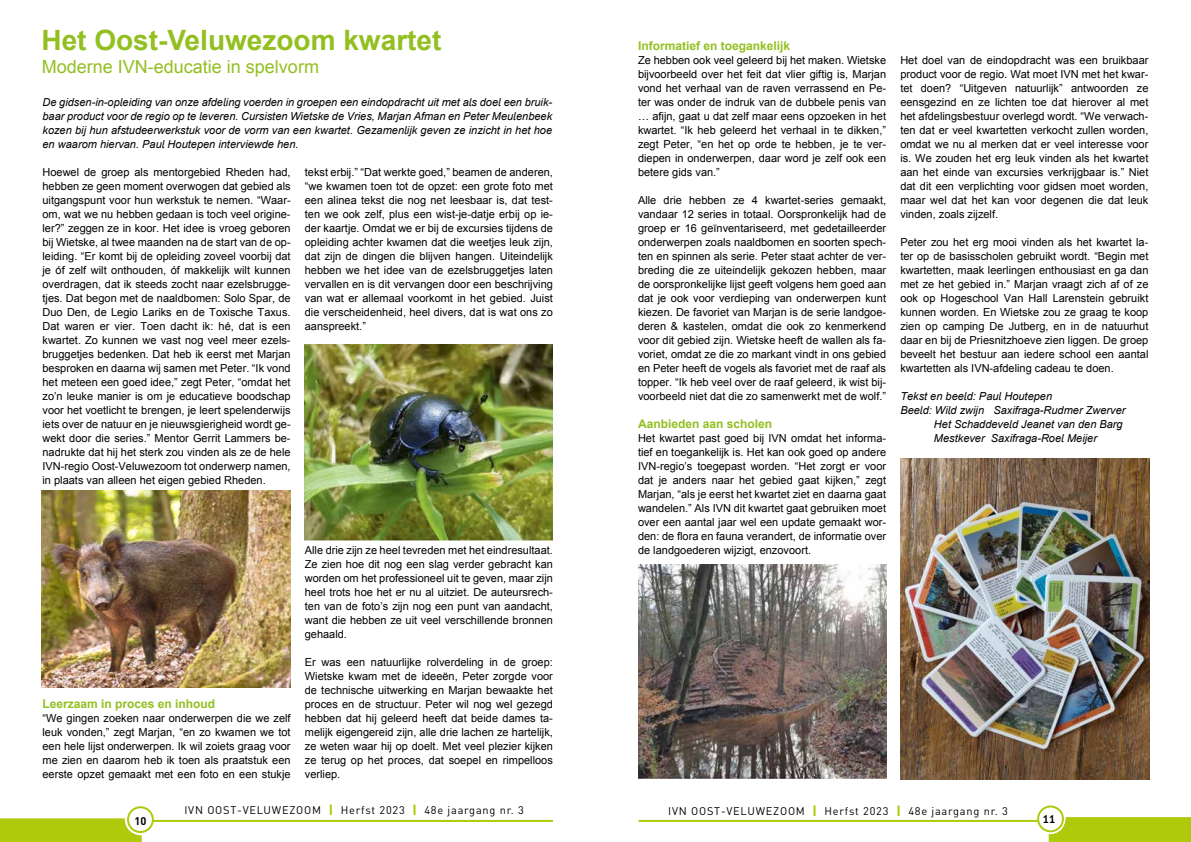
<style>
.page{position:relative;width:1191px;height:842px;background:#fff}
.page>*{position:absolute;margin:0;border:0;box-sizing:border-box;transform-origin:0 0}
.t1{font:700 28px "Arial";color:#92c020}
.t2{font:18px "Arial";color:#92c020}
.t3{font:700 12px "Arial";color:#92c020}
.t4{font:11px/14px "Arial";color:#000;text-align:justify}
.t5{font:italic 11px/14px "Arial";color:#000;text-align:justify}
.t6{font:11px "DIN";letter-spacing:.07em;color:#000}
.t7{font:700 11px "DIN Pro";color:#000}
.t8{font:700 11px "PT Sans";color:#000}
.s1{font-weight:900;font-size:12px;color:#afca0b}
</style>
<div class="page">
<div style="left:0;top:818px;width:142px;height:24px;background:#afca0b"></div>
<hr style="left:130px;top:820px;width:423px;height:2px;background:#afca0b">
<div style="left:128px;top:807px;width:25px;height:25px;background:#fff;border-radius:50%"></div>
<div style="left:127px;top:806px;width:27px;height:27px;border:2px solid #afca0b;border-radius:50%"></div>
<hr style="left:638px;top:820px;width:418px;height:2px;background:#afca0b">
<div style="left:1048px;top:817px;width:143px;height:25px;background:#afca0b"></div>
<div style="left:1038px;top:806px;width:25px;height:25px;background:#fff;border-radius:50%"></div>
<div style="left:1037px;top:805px;width:27px;height:27px;border:2px solid #afca0b;border-radius:50%"></div>
<img style="left:900px;top:459px;width:249px;height:320px">
<img style="left:42px;top:490px;width:249px;height:198px">
<img style="left:305px;top:344px;width:247px;height:196px">
<img style="left:639px;top:565px;width:247px;height:213px">
<h1 class="t1" style="left:41px;top:22px;width:401px">Het Oost-Veluwezoom kwartet</h1>
<h2 class="t2" style="left:42px;top:55px;width:279px">Moderne IVN-educatie in spelvorm</h2>
<p class="t5" style="left:43px;top:95px;width:511px">De gidsen-in-opleiding van onze afdeling voerden in groepen een eindopdracht uit met als doel een bruik&shy;baar product voor de regio op te leveren. Cursisten Wietske de Vries, Marjan Afman en Peter Meulenbeek kozen bij hun afstudeerwerkstuk voor de vorm van een kwartet. Gezamenlijk geven ze inzicht in het hoe en waarom hiervan. Paul Houtepen interviewde hen.</p>
<p class="t4" style="left:43px;top:165px;width:250px">Hoewel de groep als mentorgebied Rheden had, hebben ze geen moment overwogen dat gebied als uitgangspunt voor hun werkstuk te nemen. “Waar&shy;om, wat we nu hebben gedaan is toch veel origine&shy;ler?” zeggen ze in koor. Het idee is vroeg geboren bij Wietske, al twee maanden na de start van de op&shy;leiding. “Er komt bij de opleiding zoveel voorbij dat je óf zelf wilt onthouden, óf makkelijk wilt kunnen overdragen, dat ik steeds zocht naar ezelsbrugge&shy;tjes. Dat begon met de naaldbomen: Solo Spar, de Duo Den, de Legio Lariks en de Toxische Taxus.<br>Dat waren er vier. Toen dacht ik: hé, dat is een kwartet. Zo kunnen we vast nog veel meer ezels&shy;bruggetjes bedenken. Dat heb ik eerst met Marjan besproken en daarna wij samen met Peter. “Ik vond het meteen een goed idee,” zegt Peter, “omdat het zo’n leuke manier is om je educatieve boodschap voor het voetlicht te brengen, je leert spelenderwijs iets over de natuur en je nieuwsgierigheid wordt ge&shy;wekt door die series.” Mentor Gerrit Lammers be&shy;nadrukte dat hij het sterk zou vinden als ze de hele IVN-regio Oost-Veluwezoom tot onderwerp namen, in plaats van alleen het eigen gebied Rheden.</p>
<p class="t4" style="left:305px;top:165px;width:250px">tekst erbij.” “Dat werkte goed,” beamen de anderen, “we kwamen toen tot de opzet: een grote foto met een alinea tekst die nog net leesbaar is, dat test&shy;ten we ook zelf, plus een wist-je-datje erbij op ie&shy;der kaartje. Omdat we er bij de excursies tijdens de opleiding achter kwamen dat die weetjes leuk zijn, dat zijn de dingen die blijven hangen. Uiteindelijk hebben we het idee van de ezelsbruggetjes laten vervallen en is dit vervangen door een beschrijving van wat er allemaal voorkomt in het gebied. Juist die verscheidenheid, heel divers, dat is wat ons zo aanspreekt.”</p>
<p class="t3" style="left:43px;top:696px;width:174px">Leerzaam in proces en inhoud</p>
<p class="t4" style="left:43px;top:711px;width:250px">“We gingen zoeken naar onderwerpen die we zelf leuk vonden,” zegt Marjan, “en zo kwamen we tot een hele lijst onderwerpen. Ik wil zoiets graag voor me zien en daarom heb ik toen als praatstuk een eerste opzet gemaakt met een foto en een stukje</p>
<p class="t4" style="left:305px;top:543px;width:250px">Alle drie zijn ze heel tevreden met het eindresultaat.<br>Ze zien hoe dit nog een slag verder gebracht kan worden om het professioneel uit te geven, maar zijn heel trots hoe het er nu al uitziet. De auteursrech&shy;ten van de foto’s zijn nog een punt van aandacht, want die hebben ze uit veel verschillende bronnen gehaald.</p>
<p class="t4" style="left:305px;top:655px;width:250px">Er was een natuurlijke rolverdeling in de groep:<br>Wietske kwam met de ideeën, Peter zorgde voor de technische uitwerking en Marjan bewaakte het proces en de structuur. Peter wil nog wel gezegd hebben dat hij geleerd heeft dat beide dames ta&shy;melijk eigengereid zijn, alle drie lachen ze hartelijk, ze weten waar hij op doelt. Met veel plezier kijken ze terug op het proces, dat soepel en rimpelloos verliep.</p>
<p class="t3" style="left:638px;top:38px;width:154px">Informatief en toegankelijk</p>
<p class="t4" style="left:638px;top:53px;width:250px">Ze hebben ook veel geleerd bij het maken. Wietske bijvoorbeeld over het feit dat vlier giftig is, Marjan vond het verhaal van de raven verrassend en Pe&shy;ter was onder de indruk van de dubbele penis van … afijn, gaat u dat zelf maar eens opzoeken in het kwartet. “Ik heb geleerd het verhaal in te dikken,” zegt Peter, “en het op orde te hebben, je te ver&shy;diepen in onderwerpen, daar word je zelf ook een betere gids van.”</p>
<p class="t4" style="left:638px;top:193px;width:250px">Alle drie hebben ze 4 kwartet-series gemaakt, vandaar 12 series in totaal. Oorspronkelijk had de groep er 16 geïnventariseerd, met gedetailleerder onderwerpen zoals naaldbomen en soorten spech&shy;ten en spinnen als serie. Peter staat achter de ver&shy;breding die ze uiteindelijk gekozen hebben, maar de oorspronkelijke lijst geeft volgens hem goed aan dat je ook voor verdieping van onderwerpen kunt kiezen. De favoriet van Marjan is de serie landgoe&shy;deren &amp; kastelen, omdat die ook zo kenmerkend voor dit gebied zijn. Wietske heeft de wallen als fa&shy;voriet, omdat ze die zo markant vindt in ons gebied en Peter heeft de vogels als favoriet met de raaf als topper. “Ik heb veel over de raaf geleerd, ik wist bij&shy;voorbeeld niet dat die zo samenwerkt met de wolf.”</p>
<p class="t3" style="left:638px;top:416px;width:136px">Aanbieden aan scholen</p>
<p class="t4" style="left:638px;top:431px;width:250px">Het kwartet past goed bij IVN omdat het informa&shy;tief en toegankelijk is. Het kan ook goed op andere IVN-regio’s toegepast worden. “Het zorgt er voor dat je anders naar het gebied gaat kijken,” zegt Marjan, “als je eerst het kwartet ziet en daarna gaat wandelen.” Als IVN dit kwartet gaat gebruiken moet over een aantal jaar wel een update gemaakt wor&shy;den: de flora en fauna verandert, de informatie over de landgoederen wijzigt, enzovoort.</p>
<p class="t4" style="left:900px;top:53px;width:250px">Het doel van de eindopdracht was een bruikbaar product voor de regio. Wat moet IVN met het kwar&shy;tet doen? “Uitgeven natuurlijk” antwoorden ze eensgezind en ze lichten toe dat hierover al met het afdelingsbestuur overlegd wordt. “We verwach&shy;ten dat er veel kwartetten verkocht zullen worden, omdat we nu al merken dat er veel interesse voor is. We zouden het erg leuk vinden als het kwartet aan het einde van excursies verkrijgbaar is.” Niet dat dit een verplichting voor gidsen moet worden, maar wel dat het kan voor degenen die dat leuk vinden, zoals zijzelf.</p>
<p class="t4" style="left:900px;top:235px;width:250px">Peter zou het erg mooi vinden als het kwartet la&shy;ter op de basisscholen gebruikt wordt. “Begin met kwartetten, maak leerlingen enthousiast en ga dan met ze het gebied in.” Marjan vraagt zich af of ze ook op Hogeschool Van Hall Larenstein gebruikt kunnen worden. En Wietske zou ze graag te koop zien op camping De Jutberg, en in de natuurhut daar en bij de Priesnitzhoeve zien liggen. De groep beveelt het bestuur aan iedere school een aantal kwartetten als IVN-afdeling cadeau te doen.</p>
<p class="t5" style="left:900px;top:389px;width:153px">Tekst en beeld: Paul Houtepen</p>
<p class="t5" style="left:900px;top:403px;width:227px">Beeld: Wild zwijn Saxifraga-Rudmer Zwerver</p>
<p class="t5" style="left:934px;top:417px;width:190px">Het Schaddeveld Jeanet van den Barg</p>
<p class="t5" style="left:934px;top:431px;width:164px">Mestkever Saxifraga-Roel Meijer</p>
<p class="t6" style="left:184px;top:803px;width:341px">IVN OOST-VELUWEZOOM <span class="s1">|</span> Herfst 2023 <span class="s1">|</span> 48e jaargang nr. 3</p>
<p class="t6" style="left:668px;top:804px;width:341px">IVN OOST-VELUWEZOOM <span class="s1">|</span> Herfst 2023 <span class="s1">|</span> 48e jaargang nr. 3</p>
<p class="t7" style="left:134px;top:813px;width:13px">10</p>
<p class="t8" style="left:1042px;top:811px;width:14px">11</p>
</div>
